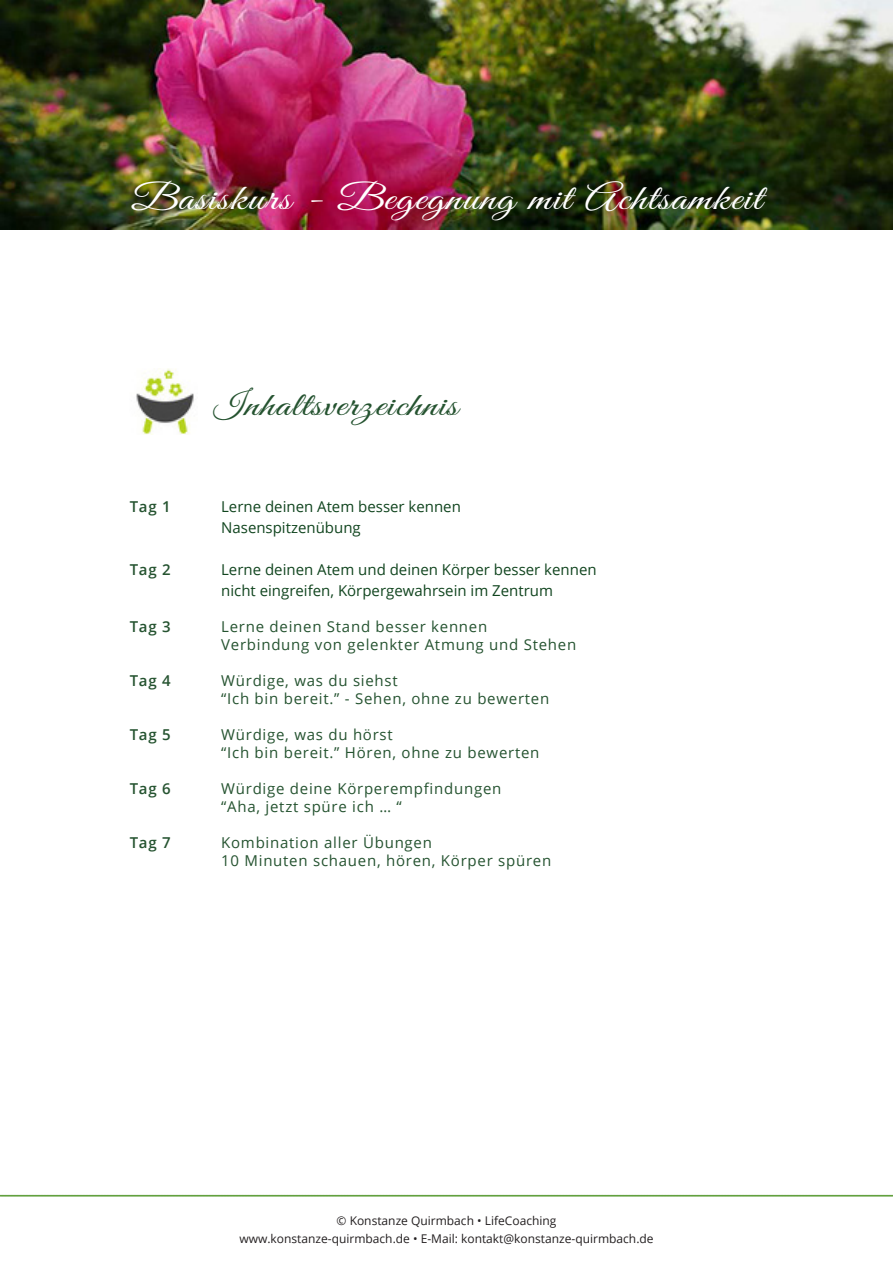
<style>
.page{position:relative;width:893px;height:1263px;background:#fff}
.page>*{position:absolute;margin:0;border:0;box-sizing:border-box;transform-origin:0 0}
.t1{font:36px "Great Vibes";letter-spacing:.03em;color:#fff;scale:1.25 1}
.Absatzformat_1{font:33px "Great Vibes";letter-spacing:.025em;color:#255330}
.überschrift1{font:15px "Open Sans";letter-spacing:.05em;color:#255330}
.fließtext{font:15px "Open Sans";color:#11451f}
.fließtext-2{font:600 15px "Open Sans";letter-spacing:.05em;color:#255330}
.t2{font:12px/18px "Open Sans";color:#231f20;text-align:center}
</style>
<div class="page">
<svg style="left:0;top:1195px;width:893px;height:1px"></svg>
<img style="left:0;top:0;width:893px;height:230px">
<img style="left:136px;top:369px;width:58px;height:66px">
<h1 class="t1" style="left:131px;top:178px;width:506px">Basiskurs - Begegnung mit Achtsamkeit</h1>
<p class="Absatzformat_1" style="left:214px;top:387px;width:246px">Inhaltsverzeichnis</p>
<p class="fließtext-2" style="left:130px;top:497px;width:42px">Tag 1</p>
<p class="fließtext" style="left:221px;top:497px;width:241px">Lerne deinen Atem besser kennen</p>
<p class="fließtext" style="left:221px;top:518px;width:141px">Nasenspitzenübung</p>
<p class="fließtext-2" style="left:130px;top:560px;width:42px">Tag 2</p>
<p class="fließtext" style="left:221px;top:560px;width:377px">Lerne deinen Atem und deinen Körper besser kennen</p>
<p class="fließtext" style="left:221px;top:581px;width:333px">nicht eingreifen, Körpergewahrsein im Zentrum</p>
<p class="fließtext-2" style="left:130px;top:617px;width:42px">Tag 3</p>
<p class="überschrift1" style="left:221px;top:617px;width:268px">Lerne deinen Stand besser kennen</p>
<p class="überschrift1" style="left:221px;top:635px;width:357px">Verbindung von gelenkter Atmung und Stehen</p>
<p class="fließtext-2" style="left:130px;top:671px;width:42px">Tag 4</p>
<p class="überschrift1" style="left:221px;top:671px;width:178px">Würdige, was du siehst</p>
<p class="überschrift1" style="left:221px;top:689px;width:330px">“Ich bin bereit.” - Sehen, ohne zu bewerten</p>
<p class="fließtext-2" style="left:130px;top:725px;width:42px">Tag 5</p>
<p class="überschrift1" style="left:221px;top:725px;width:173px">Würdige, was du hörst</p>
<p class="überschrift1" style="left:221px;top:743px;width:320px">“Ich bin bereit.” Hören, ohne zu bewerten</p>
<p class="fließtext-2" style="left:130px;top:779px;width:42px">Tag 6</p>
<p class="überschrift1" style="left:221px;top:779px;width:282px">Würdige deine Körperempfindungen</p>
<p class="überschrift1" style="left:221px;top:797px;width:182px">“Aha, jetzt spüre ich … “</p>
<p class="fließtext-2" style="left:130px;top:833px;width:42px">Tag 7</p>
<p class="überschrift1" style="left:221px;top:833px;width:212px">Kombination aller Übungen</p>
<p class="überschrift1" style="left:221px;top:851px;width:332px">10 Minuten schauen, hören, Körper spüren</p>
<p class="t2" style="left:239px;top:1212px;width:416px">© Konstanze Quirmbach • LifeCoaching<br>www.konstanze-quirmbach.de • E-Mail: kontakt@konstanze-quirmbach.de</p>
</div>
